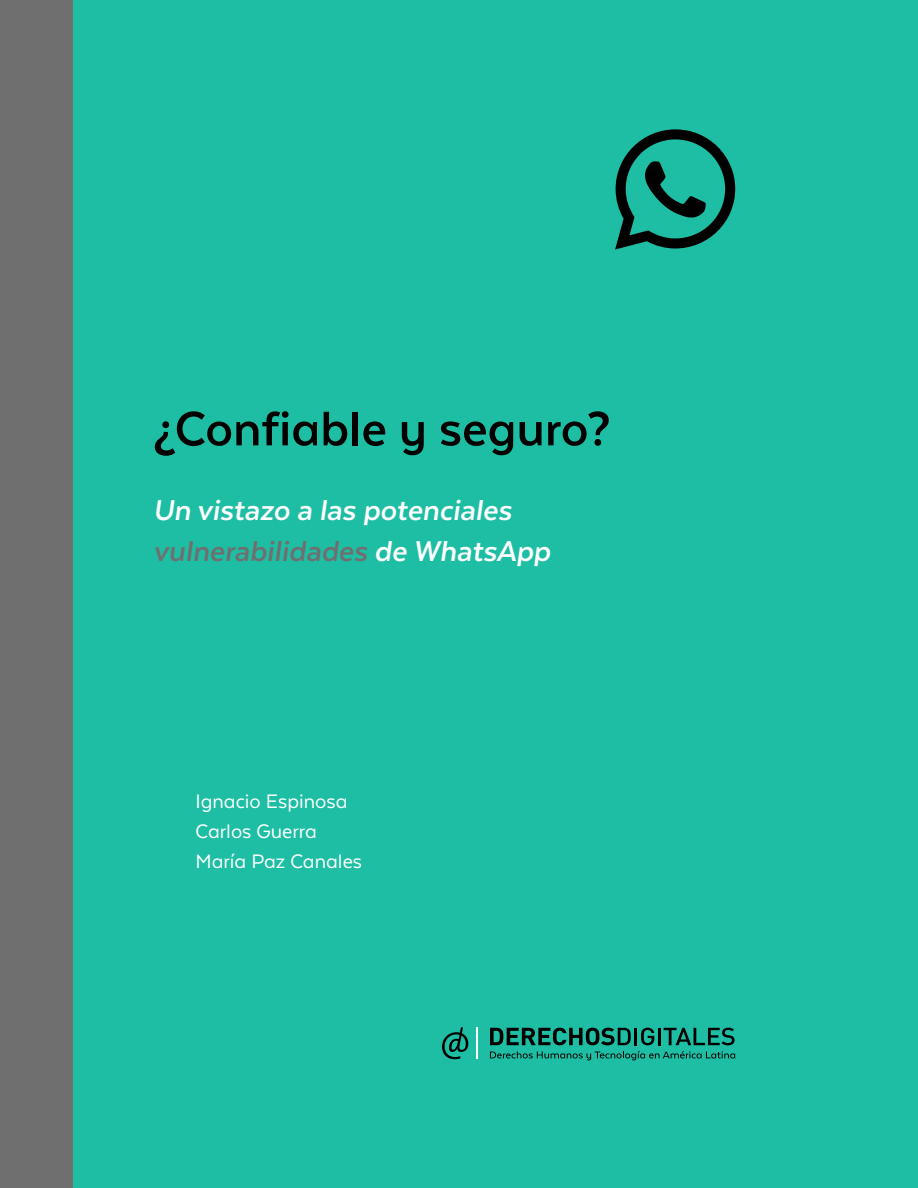
<style>
.page{position:relative;width:918px;height:1188px;background:#1ebea4}
.page>*{position:absolute;margin:0;border:0;box-sizing:border-box;transform-origin:0 0}
.t1{font:700 55.5px "Texta Alt";color:#000}
.t2{font:italic 700 33px/40.5px "Texta Alt";color:#fff}
.t3{font:22.5px/30px "Texta Alt";color:#fff}
.s1{color:#706f6f}
</style>
<div class="page">
<svg style="left:442px;top:1027px;width:26px;height:32px"></svg>
<svg style="left:490px;top:1028px;width:164px;height:17px"></svg>
<hr style="left:658px;top:1028px;width:3px;height:17px;background:#000">
<svg style="left:664px;top:1028px;width:71px;height:17px"></svg>
<hr style="left:476px;top:1028px;width:2px;height:31px;background:#fff">
<svg style="left:490px;top:1051px;width:245px;height:9px"></svg>
<div style="left:0;top:0;width:72px;height:1188px;background:#706f6f"></div>
<svg style="left:615px;top:129px;width:120px;height:121px"></svg>
<h1 class="t1" style="left:153px;top:400px;width:459px">¿Confiable y seguro?</h1>
<p class="t2" style="left:153px;top:490px;width:399px">Un vistazo a las potenciales <span class="s1">vulnerabilidades</span> de WhatsApp</p>
<p class="t3" style="left:196px;top:786px;width:168px">Ignacio Espinosa<br>Carlos Guerra<br>María Paz Canales</p>
</div>
